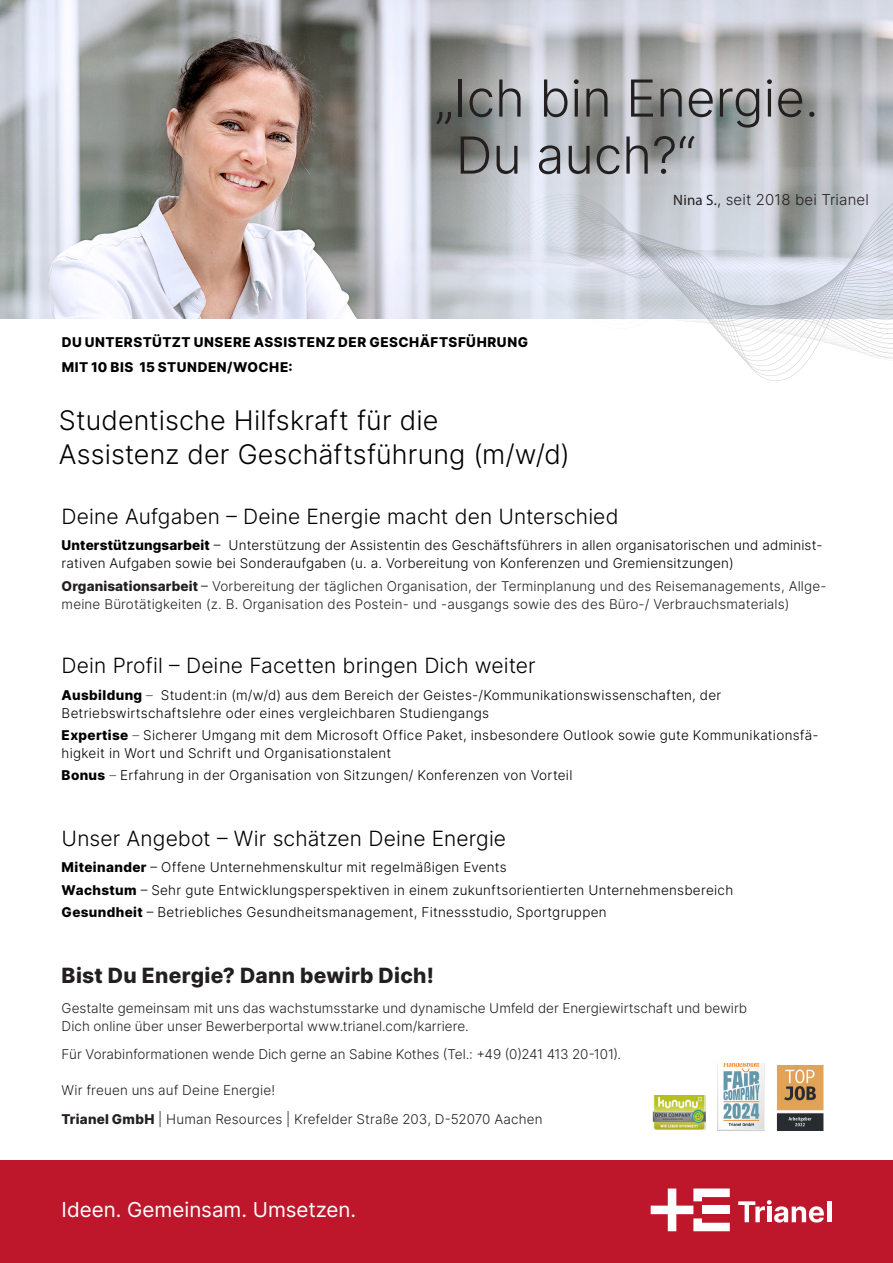
<style>
.page{position:relative;width:893px;height:1263px;background:#fff}
.page>*{position:absolute;margin:0;border:0;box-sizing:border-box;transform-origin:0 0}
.t1{font:300 51px "Inter";color:#231f20}
.t2{font:300 27px/34.5px "Inter";letter-spacing:.005em;color:#000}
.t3{font:300 21px "Inter";letter-spacing:.005em;color:#000}
.t4{font:800 21px "Inter";letter-spacing:.015em;color:#231f20}
.t5{font:20.55px "Inter";color:#fff}
.t6{font:300 15px "Inter";letter-spacing:.01em;color:#231f20}
.t7{font:300 13.5px/18px "Inter";letter-spacing:.02em;color:#000}
.t8{font:300 13.5px/18px "Inter";letter-spacing:.005em;color:#231f20}
.t9{font:800 13.5px/25.5px "Inter";letter-spacing:.035em;color:#000}
.s1{font-family:"Myriad Pro";font-weight:400}
.s2{font-weight:800}
.s3{color:#000}
.s4{font-weight:200}
</style>
<div class="page">
<div style="left:0;top:1161px;width:893px;height:102px;background:#be172b"></div>
<img style="left:0;top:0;width:893px;height:319px">
<svg style="left:468px;top:163px;width:425px;height:199px;background:#c7cacf"></svg>
<svg style="left:468px;top:169px;width:425px;height:6px;background:#c6c8cf"></svg>
<svg style="left:468px;top:177px;width:425px;height:4px;background:#c7cad1"></svg>
<svg style="left:468px;top:181px;width:425px;height:4px;background:#c6cad0"></svg>
<svg style="left:468px;top:185px;width:425px;height:4px;background:#c6cad0"></svg>
<svg style="left:468px;top:189px;width:425px;height:5px;background:#c6cad0"></svg>
<svg style="left:468px;top:194px;width:425px;height:4px;background:#c5c9d0"></svg>
<svg style="left:468px;top:198px;width:425px;height:4px;background:#c5c9d0"></svg>
<svg style="left:468px;top:202px;width:425px;height:4px;background:#c5c9d0"></svg>
<svg style="left:468px;top:206px;width:425px;height:4px;background:#c6cad1"></svg>
<svg style="left:468px;top:210px;width:425px;height:151px"></svg>
<svg style="left:651px;top:1188px;width:79px;height:43px"></svg>
<svg style="left:738px;top:1200px;width:86px;height:22px"></svg>
<hr style="left:827px;top:1201px;width:4px;height:21px;background:#fff">
<img style="left:776px;top:1065px;width:48px;height:65px">
<img style="left:652px;top:1095px;width:53px;height:35px">
<img style="left:717px;top:1064px;width:48px;height:67px">
<p class="t1" style="left:435px;top:61px;width:385px">„Ich bin Energie.</p>
<p class="t1" style="left:456px;top:118px;width:241px">Du auch?“</p>
<p class="t6" style="left:673px;top:188px;width:197px"><span class="s1">Nina S.</span>, seit 2018 bei Trianel</p>
<p class="t9" style="left:62px;top:329px;width:468px">DU UNTERSTÜTZT UNSERE ASSISTENZ DER GESCHÄFTSFÜHRUNG<br>MIT 10 BIS 15 STUNDEN/WOCHE:</p>
<p class="t2" style="left:59px;top:402px;width:513px">Studentische Hilfskraft für die<br>Assistenz der Geschäftsführung (m/w/d)</p>
<p class="t3" style="left:62px;top:501px;width:558px">Deine Aufgaben – Deine Energie macht den Unterschied</p>
<p class="t7" style="left:62px;top:536px;width:762px"><span class="s2">Unterstützungsarbeit</span> – Unterstützung der Assistentin des Geschäftsführers in allen organisatorischen und administ&shy;rativen Aufgaben sowie bei Sonderaufgaben (u. a. Vorbereitung von Konferenzen und Gremiensitzungen)</p>
<p class="t8" style="left:62px;top:576px;width:766px"><span class="s2">Organisationsarbeit</span> <span class="s3">–</span> Vorbereitung der täglichen Organisation, der Terminplanung und des Reisemanagements, Allge&shy;meine Bürotätigkeiten (z. B. Organisation des Postein- und -ausgangs sowie des des Büro-/ Verbrauchsmaterials)</p>
<p class="t3" style="left:62px;top:650px;width:476px">Dein Profil – Deine Facetten bringen Dich weiter</p>
<p class="t7" style="left:62px;top:686px;width:661px"><span class="s2">Ausbildung</span> <span class="s4">–</span> Student:in (m/w/d) aus dem Bereich der Geistes-/Kommunikationswissenschaften, der<br>Betriebswirtschaftslehre oder eines vergleichbaren Studiengangs</p>
<p class="t7" style="left:62px;top:726px;width:758px"><span class="s2">Expertise</span> <span class="s4">–</span> Sicherer Umgang mit dem Microsoft Office Paket, insbesondere Outlook sowie gute Kommunikationsfä&shy;higkeit in Wort und Schrift und Organisationstalent</p>
<p class="t7" style="left:62px;top:766px;width:512px"><span class="s2">Bonus</span> <span class="s4">–</span> Erfahrung in der Organisation von Sitzungen/ Konferenzen von Vorteil</p>
<p class="t3" style="left:62px;top:823px;width:446px">Unser Angebot – Wir schätzen Deine Energie</p>
<p class="t7" style="left:62px;top:858px;width:447px"><span class="s2">Miteinander</span> – Offene Unternehmenskultur mit regelmäßigen Events</p>
<p class="t7" style="left:62px;top:880px;width:673px"><span class="s2">Wachstum</span> – Sehr gute Entwicklungsperspektiven in einem zukunftsorientierten Unternehmensbereich</p>
<p class="t7" style="left:62px;top:903px;width:547px"><span class="s2">Gesundheit</span> – Betriebliches Gesundheitsmanagement, Fitnessstudio, Sportgruppen</p>
<p class="t4" style="left:62px;top:960px;width:374px">Bist Du Energie? Dann bewirb Dich!</p>
<p class="t8" style="left:62px;top:998px;width:687px">Gestalte gemeinsam mit uns das wachstumsstarke und dynamische Umfeld der Energiewirtschaft und bewirb<br>Dich online über unser Bewerberportal www.trianel.com/karriere.</p>
<p class="t8" style="left:62px;top:1045px;width:561px">Für Vorabinformationen wende Dich gerne an Sabine Kothes (Tel.: +49 (0)241 413 20-101).</p>
<p class="t8" style="left:62px;top:1081px;width:215px">Wir freuen uns auf Deine Energie!</p>
<p class="t8" style="left:62px;top:1110px;width:482px"><span class="s2">Trianel GmbH</span> | Human Resources | Krefelder Straße 203, D-52070 Aachen</p>
<p class="t5" style="left:62px;top:1194px;width:296px">Ideen. Gemeinsam. Umsetzen.</p>
</div>
